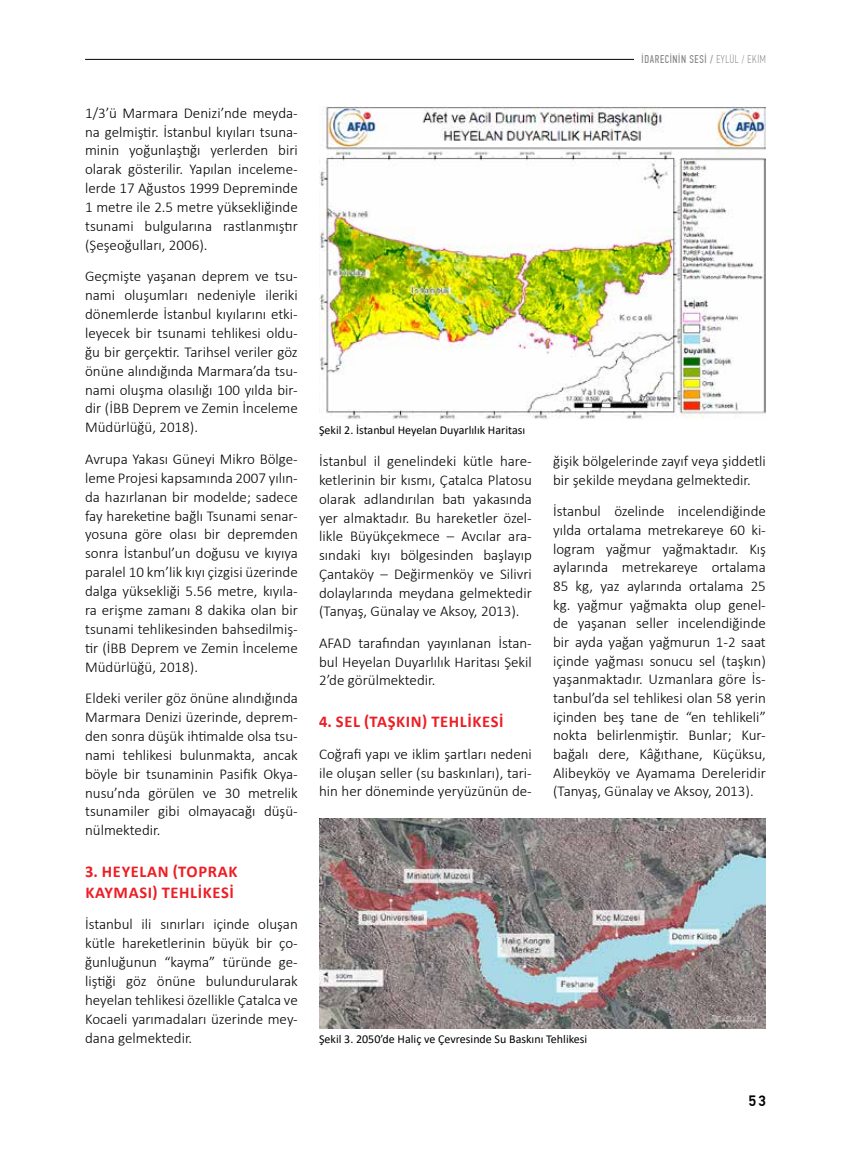
<style>
.page{position:relative;width:851px;height:1149px;background:#fff}
.page>*{position:absolute;margin:0;border:0;box-sizing:border-box;transform-origin:0 0}
.t1{font:700 16.5px "Calibri";letter-spacing:.04em;color:#ed1d24}
.t2{font:300 15px/18.9px "Calibri";color:#000;text-align:justify}
.t3{font:500 15px "PF Din Text Pro";color:#000}
.t4{font:12px "Calibri";color:#000}
.t5{font:11.25px "PF Din Text Comp Pro";letter-spacing:.055em;color:#808285}
.s1{font-weight:100}
</style>
<div class="page">
<hr style="left:85px;top:59px;width:549px;height:1px;background:#000">
<img style="left:319px;top:106px;width:446px;height:313px">
<img style="left:319px;top:818px;width:446px;height:209px">
<p class="t2" style="left:85px;top:103px;width:214px">1/3’ü Marmara Denizi’nde meyda&shy;na gelmiştir. İstanbul kıyıları tsuna&shy;minin yoğunlaştığı yerlerden biri olarak gösterilir. Yapılan inceleme&shy;lerde 17 Ağustos 1999 Depreminde 1 metre ile 2.5 metre yüksekliğinde tsunami bulgularına rastlanmıştır (Şeşeoğulları, 2006).</p>
<p class="t2" style="left:85px;top:267px;width:214px">Geçmişte yaşanan deprem ve tsu&shy;nami oluşumları nedeniyle ileriki dönemlerde İstanbul kıyılarını etki&shy;leyecek bir tsunami tehlikesi oldu&shy;ğu bir gerçektir. Tarihsel veriler göz önüne alındığında Marmara’da tsu&shy;nami oluşma olasılığı 100 yılda bir&shy;dir (İBB Deprem ve Zemin İnceleme Müdürlüğü, 2018).</p>
<p class="t2" style="left:85px;top:449px;width:214px">Avrupa Yakası Güneyi Mikro Bölge&shy;leme Projesi kapsamında 2007 yılın&shy;da hazırlanan bir modelde; sadece fay hareketine bağlı Tsunami senar&shy;yosuna göre olası bir depremden sonra İstanbul’un doğusu ve kıyıya paralel 10 km’lik kıyı çizgisi üzerinde dalga yüksekliği 5.56 metre, kıyıla&shy;ra erişme zamanı 8 dakika olan bir tsunami tehlikesinden bahsedilmiş&shy;tir (İBB Deprem ve Zemin İnceleme Müdürlüğü, 2018).</p>
<p class="t2" style="left:85px;top:688px;width:214px">Eldeki veriler göz önüne alındığında Marmara Denizi üzerinde, deprem&shy;den sonra düşük ihtimalde olsa tsu&shy;nami tehlikesi bulunmakta, ancak böyle bir tsunaminin Pasifik Okya&shy;nusu’nda görülen ve 30 metrelik tsunamiler gibi olmayacağı düşü&shy;nülmektedir.</p>
<p class="t1" style="left:85px;top:859px;width:38px">3. HEYELAN</p>
<p class="t1" style="left:173px;top:859px;width:25px">(TOPRAK</p>
<p class="t1" style="left:85px;top:880px;width:21px">KAYMAS</p>
<p class="t1" style="left:148px;top:880px;width:32px">I) TEHLIKESI</p>
<p class="t2" style="left:85px;top:914px;width:214px">İstanbul ili sınırları içinde oluşan kütle hareketlerinin büyük bir ço&shy;ğunluğunun “kayma” türünde ge&shy;liştiği göz önüne bulundurularak heyelan tehlikesi özellikle Çatalca ve Kocaeli yarımadaları üzerinde mey&shy;dana gelmektedir.</p>
<p class="t5" style="left:641px;top:53px;width:126px">İDARECİNİN SESİ / <span class="s1">EYLÜL / EKİM</span></p>
<p class="t4" style="left:319px;top:421px;width:207px">Şekil 2. İstanbul Heyelan Duyarlılık Haritası</p>
<p class="t2" style="left:319px;top:452px;width:214px">İstanbul il genelindeki kütle hare&shy;ketlerinin bir kısmı, Çatalca Platosu olarak adlandırılan batı yakasında yer almaktadır. Bu hareketler özel&shy;likle Büyükçekmece – Avcılar ara&shy;sındaki kıyı bölgesinden başlayıp Çantaköy – Değirmenköy ve Silivri dolaylarında meydana gelmektedir (Tanyaş, Günalay ve Aksoy, 2013).</p>
<p class="t2" style="left:319px;top:633px;width:214px">AFAD tarafından yayınlanan İstan&shy;bul Heyelan Duyarlılık Haritası Şekil 2’de görülmektedir.</p>
<p class="t1" style="left:319px;top:710px;width:130px">4. SEL (TAŞKIN) TEHLIKESI</p>
<p class="t2" style="left:319px;top:744px;width:214px">Coğrafi yapı ve iklim şartları nedeni ile oluşan seller (su baskınları), tari&shy;hin her döneminde yeryüzünün de-</p>
<p class="t2" style="left:553px;top:452px;width:214px">ğişik bölgelerinde zayıf veya şiddetli bir şekilde meydana gelmektedir.</p>
<p class="t2" style="left:553px;top:502px;width:214px">İstanbul özelinde incelendiğinde yılda ortalama metrekareye 60 ki&shy;logram yağmur yağmaktadır. Kış aylarında metrekareye ortalama 85 kg, yaz aylarında ortalama 25 kg. yağmur yağmakta olup genel&shy;de yaşanan seller incelendiğinde bir ayda yağan yağmurun 1-2 saat içinde yağması sonucu sel (taşkın) yaşanmaktadır. Uzmanlara göre İs&shy;tanbul’da sel tehlikesi olan 58 yerin içinden beş tane de “en tehlikeli” nokta belirlenmiştir. Bunlar; Kur&shy;bağalı dere, Kâğıthane, Küçüksu, Alibeyköy ve Ayamama Dereleridir (Tanyaş, Günalay ve Aksoy, 2013).</p>
<p class="t4" style="left:319px;top:1029px;width:269px">Şekil 3. 2050’de Haliç ve Çevresinde Su Baskını Tehlikesi</p>
<p class="t3" style="left:748px;top:1091px;width:19px">53</p>
</div>
